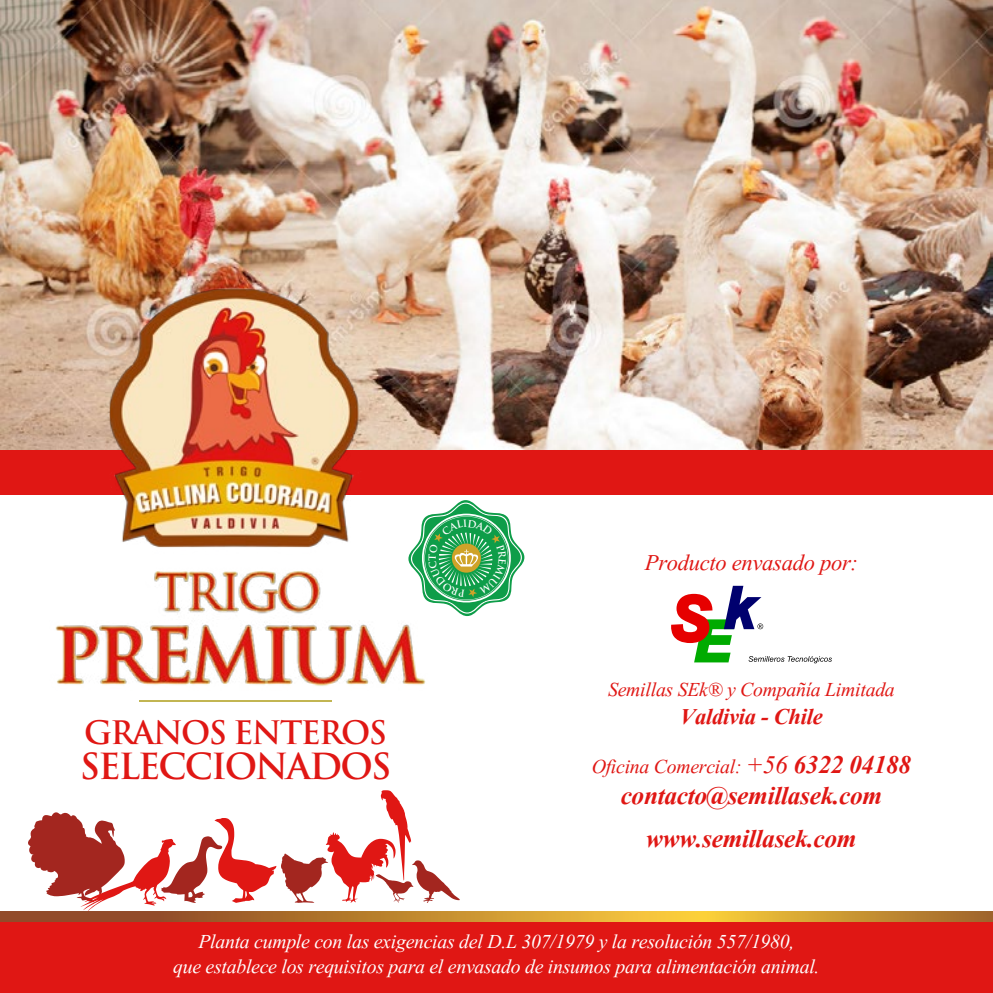
<style>
.page{position:relative;width:993px;height:993px;background:#fff}
.page>*{position:absolute;margin:0;border:0;box-sizing:border-box;transform-origin:0 0}
.t1{font:700 35px "Trajan Pro";letter-spacing:-.05em;color:#e01714}
.t2{font:700 31.5px/42px "Vijaya";letter-spacing:-.01em;color:#e01714;text-align:center}
.t3{font:700 31.5px "Trajan Pro";letter-spacing:-.05em;color:#e01714}
.t4{font:28px "Vijaya";letter-spacing:-.01em;color:#e01714}
.t5{font:700 28px "Vijaya";letter-spacing:-.01em;color:#e01714}
.t6{font:24.5px/24.5px "Vijaya";letter-spacing:-.01em;color:#fff;text-align:center}
.t7{font:24.5px "Vijaya";letter-spacing:-.01em;color:#e01714}
.s1{font-size:31.5px}
.s2{font-weight:700;font-size:31.5px}
</style>
<div class="page">
<img style="left:0;top:0;width:992px;height:450px">
<div style="left:0;top:450px;width:992px;height:44px;background:#e01714"></div>
<img style="left:100px;top:282px;width:271px;height:264px">
<div style="left:0;top:917px;width:992px;height:75px;background:#e01714"></div>
<svg style="left:0;top:911px;width:992px;height:9px;background:#bf8630"></svg>
<svg style="left:28px;top:790px;width:431px;height:121px"></svg>
<img style="left:55px;top:546px;width:371px;height:140px">
<hr style="left:139px;top:699px;width:193px;height:2px;background:#c2b552">
<svg style="left:671px;top:585px;width:160px;height:78px"></svg>
<svg style="left:408px;top:500px;width:116px;height:116px"></svg>
<p class="t3" style="left:84px;top:712px;width:304px">GRANOS ENTEROS</p>
<h1 class="t1" style="left:80px;top:743px;width:313px">SELECCIONADOS</h1>
<p class="t4" style="left:644px;top:540px;width:215px">Producto envasado por:</p>
<p class="t7" style="left:608px;top:669px;width:288px">Semillas SEk® y Compañía Limitada</p>
<p class="t5" style="left:680px;top:694px;width:144px">Valdivia - Chile</p>
<p class="t7" style="left:591px;top:746px;width:321px">Oficina Comercial: <span class="s1">+56</span> <span class="s2">6322 04188</span></p>
<p class="t2" style="left:620px;top:771px;width:263px">contacto@semillasek.com www.semillasek.com</p>
<p class="t6" style="left:173px;top:926px;width:647px">Planta cumple con las exigencias del D.L 307/1979 y la resolución 557/1980,<br>que establece los requisitos para el envasado de insumos para alimentación animal.</p>
</div>
